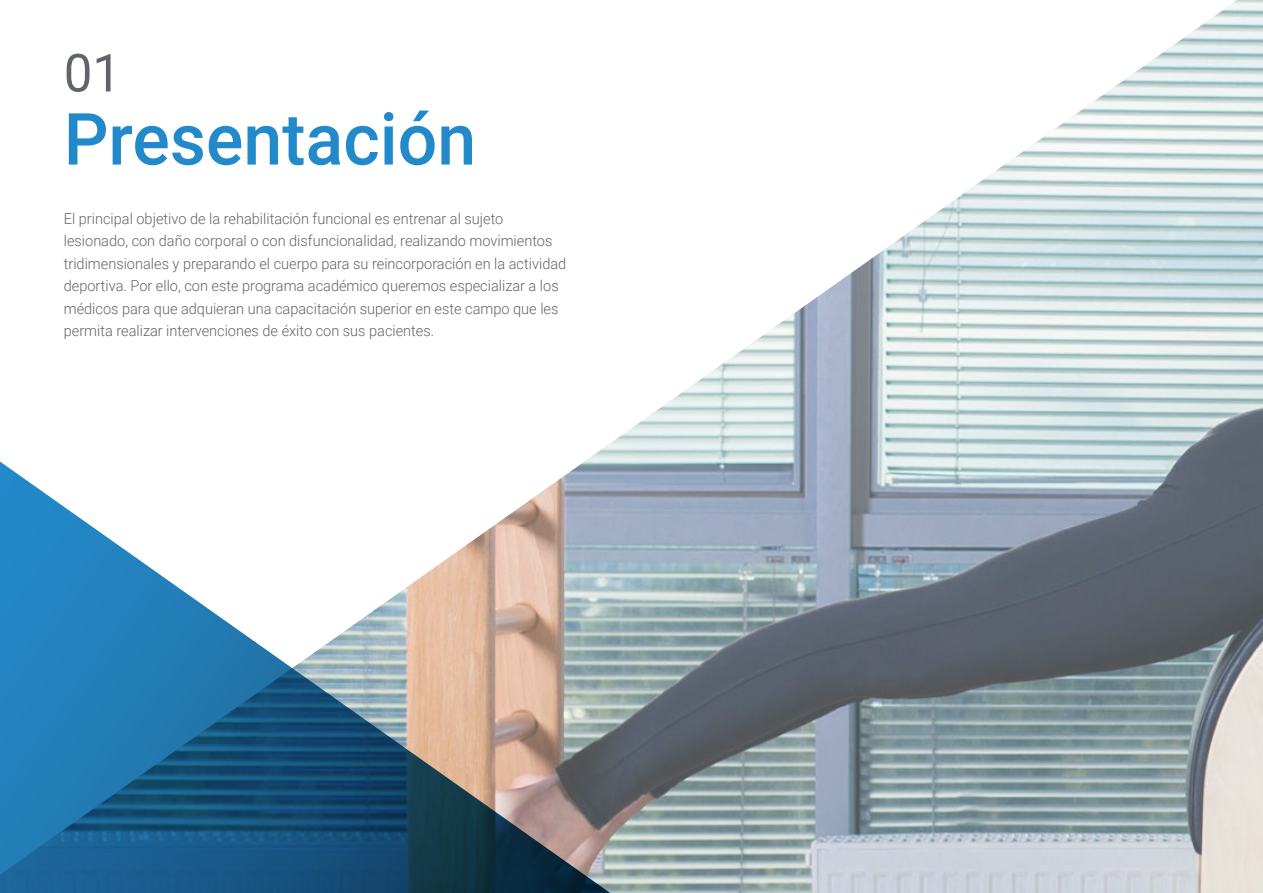
<style>
.page{position:relative;width:1263px;height:893px;background:#fff}
.page>*{position:absolute;margin:0;border:0;box-sizing:border-box;transform-origin:0 0}
.t1{font:500 72px "Roboto";color:#2289ca}
.t2{font:52.5px "Roboto";color:#61646a}
.t3{font:300 15px/22.5px "Roboto";color:#61646a}
</style>
<div class="page">
<img style="left:607px;top:0;width:656px;height:893px">
<svg style="left:0;top:446px;width:640px;height:447px"></svg>
<h2 class="t2" style="left:64px;top:36px;width:59px">01</h2>
<h1 class="t1" style="left:64px;top:89px;width:414px">Presentación</h1>
<p class="t3" style="left:64px;top:207px;width:504px">El principal objetivo de la rehabilitación funcional es entrenar al sujeto lesionado, con daño corporal o con disfuncionalidad, realizando movimientos tridimensionales y preparando el cuerpo para su reincorporación en la actividad deportiva. Por ello, con este programa académico queremos especializar a los médicos para que adquieran una capacitación superior en este campo que les permita realizar intervenciones de éxito con sus pacientes.</p>
</div>
